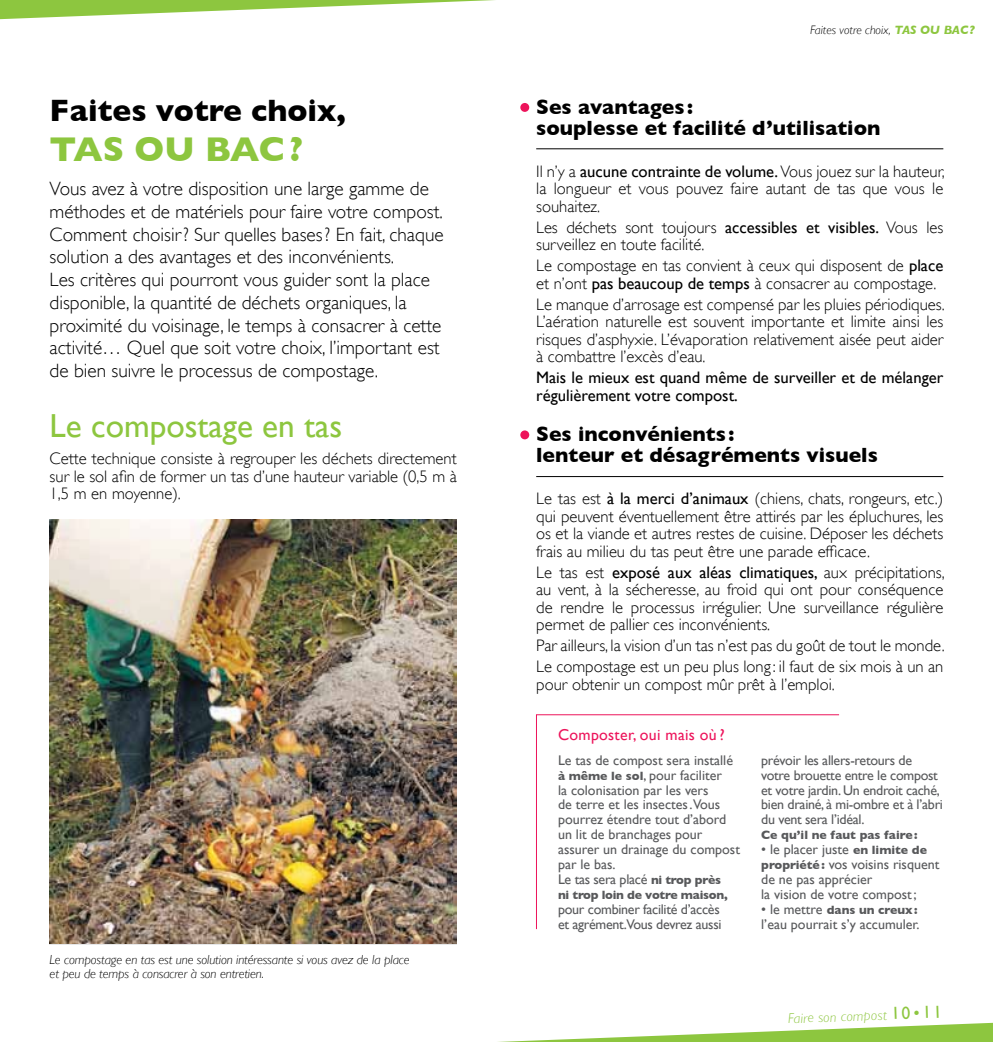
<style>
.page{position:relative;width:993px;height:1042px;background:#fff}
.page>*{position:absolute;margin:0;border:0;box-sizing:border-box;transform-origin:0 0}
.t1{font:700 35px "Gill Sans";color:#8dc63f}
.t2{font:33.25px "Gill Sans";color:#8dc63f}
.t3{font:700 31.5px "Gill Sans";color:#000}
.t4{font:700 21px/21px "Gill Sans";color:#000}
.t5{font:300 19.25px/22.8px "Gill Sans";color:#000}
.t6{font:300 16.62px/17.5px "Gill Sans";color:#000;text-align:justify}
.t7{font:16.62px/17.5px "Gill Sans";color:#000}
.t8{font:15.75px "Gill Sans";letter-spacing:.02em;color:#ed145b}
.t9{font:14px/14.9px "Gill Sans";color:#58595b}
.t10{font:14px/14.9px "Gill Sans";letter-spacing:-.02em;color:#58595b}
.t11{font:italic 300 14px "Gill Sans";color:#8dc63f}
.t12{font:italic 300 13.12px/14.9px "Gill Sans";letter-spacing:-.01em;color:#000}
.t13{font:700 12.25px "Gill Sans";color:#58595b}
.t14{font:italic 300 12.25px "Gill Sans";color:#000}
.t15{font:700 12.25px "Gill Sans";letter-spacing:-.02em;color:#58595b}
.s1{font-weight:700;color:#8dc63f}
.s2{font-weight:400}
.s3{font-weight:700;font-size:12.25px}
.s4{font-weight:400;font-size:14px}
.s5{font-weight:400;font-style:normal;font-size:17.5px}
.s6{font-style:normal;font-size:17.5px}
</style>
<div class="page">
<svg style="left:0;top:0;width:495px;height:20px"></svg>
<svg style="left:498px;top:1023px;width:494px;height:19px"></svg>
<hr style="left:536px;top:148px;width:407px;height:1px;background:#000">
<hr style="left:536px;top:476px;width:407px;height:1px;background:#000">
<div style="left:520px;top:103px;width:9px;height:9px;background:#ed145b;border-radius:50%"></div>
<div style="left:520px;top:430px;width:9px;height:9px;background:#ed145b;border-radius:50%"></div>
<svg style="left:536px;top:714px;width:303px;height:215px"></svg>
<img style="left:50px;top:520px;width:406px;height:423px">
<h3 class="t3" style="left:50px;top:92px;width:298px">Faites votre choix,</h3>
<h1 class="t1" style="left:50px;top:129px;width:192px">tas ou bac</h1>
<h1 class="t1" style="left:289px;top:129px;width:15px">?</h1>
<p class="t5" style="left:50px;top:177px;width:395px">Vous avez à votre disposition une large gamme de méthodes et de matériels pour faire votre compost.<br>Comment choisir? Sur quelles bases? En fait, chaque solution a des avantages et des inconvénients.<br>Les critères qui pourront vous guider sont la place disponible, la quantité de déchets organiques, la proximité du voisinage, le temps à consacrer à cette activité… Quel que soit votre choix, l’important est de bien suivre le processus de compostage.</p>
<h2 class="t2" style="left:50px;top:406px;width:294px">Le compostage en tas</h2>
<p class="t6" style="left:50px;top:450px;width:408px">Cette technique consiste à regrouper les déchets directement sur le sol afin de former un tas d’une hauteur variable (0,5 m à 1,5 m en moyenne).</p>
<p class="t12" style="left:50px;top:952px;width:361px">Le compostage en tas est une solution intéressante si vous avez de la place et peu de temps à consacrer à son entretien.</p>
<p class="t14" style="left:809px;top:23px;width:166px">Faites votre choix, <span class="s1">TAS OU BAC?</span></p>
<p class="t4" style="left:536px;top:96px;width:345px">Ses avantages :<br>souplesse et facilité d’utilisation</p>
<p class="t6" style="left:536px;top:162px;width:410px">Il n’y a <span class="s2">aucune contrainte de volume.</span> Vous jouez sur la hauteur, la longueur et vous pouvez faire autant de tas que vous le souhaitez.</p>
<p class="t6" style="left:536px;top:218px;width:408px">Les déchets sont toujours <span class="s2">accessibles et visibles.</span> Vous les surveillez en toute facilité.</p>
<p class="t6" style="left:536px;top:257px;width:408px">Le compostage en tas convient à ceux qui disposent de <span class="s2">place </span>et n’ont <span class="s2">pas beaucoup de temps</span> à consacrer au compostage.</p>
<p class="t6" style="left:536px;top:295px;width:410px">Le manque d’arrosage est compensé par les pluies périodiques.<br>L’aération naturelle est souvent importante et limite ainsi les risques d’asphyxie. L’évaporation relativement aisée peut aider à combattre l’excès d’eau.</p>
<p class="t7" style="left:536px;top:369px;width:408px">Mais le mieux est quand même de surveiller et de mélanger régulièrement votre compost.</p>
<p class="t4" style="left:536px;top:424px;width:343px">Ses inconvénients :<br>lenteur et désagréments visuels</p>
<p class="t6" style="left:536px;top:490px;width:408px">Le tas est <span class="s2">à la merci d’animaux</span> (chiens, chats, rongeurs, etc.) qui peuvent éventuellement être attirés par les épluchures, les os et la viande et autres restes de cuisine. Déposer les déchets frais au milieu du tas peut être une parade efficace.</p>
<p class="t6" style="left:536px;top:563px;width:410px">Le tas est <span class="s2">exposé aux aléas climatiques,</span> aux précipitations, au vent, à la sécheresse, au froid qui ont pour conséquence de rendre le processus irrégulier. Une surveillance régulière permet de pallier ces inconvénients.</p>
<p class="t6" style="left:536px;top:635px;width:410px;line-height:21px">Par ailleurs, la vision d’un tas n’est pas du goût de tout le monde.<br>Le compostage est un peu plus long : il faut de six mois à un an</p>
<p class="t6" style="left:536px;top:675px;width:300px">pour obtenir un compost mûr prêt à l’emploi.</p>
<p class="t8" style="left:558px;top:725px;width:168px">Composter, oui mais où ?</p>
<p class="t9" style="left:558px;top:752px;width:183px">Le tas de compost sera installé <span class="s3">à même le sol</span>, pour faciliter<br>la colonisation par les vers<br>de terre et les insectes.Vous pourrez étendre tout d’abord un lit de branchages pour assurer un drainage du compost par le bas.<br>Le tas sera placé <span class="s3">ni trop près</span></p>
<p class="t15" style="left:558px;top:887px;width:171px">ni trop loin de votre maison,</p>
<p class="t10" style="left:558px;top:901px;width:165px">pour combiner facilité d’accès et agrément.Vous devrez aussi</p>
<p class="t10" style="left:761px;top:752px;width:183px">prévoir les allers-retours de votre brouette entre le compost et votre jardin. Un endroit caché, bien drainé, à mi-ombre et à l’abri du vent sera l’idéal.</p>
<p class="t13" style="left:761px;top:828px;width:158px">Ce qu’il ne faut pas faire:</p>
<p class="t9" style="left:761px;top:842px;width:180px">• le placer juste <span class="s3">en limite de propriété:</span> vos voisins risquent de ne pas apprécier<br>la vision de votre compost;</p>
<p class="t13" style="left:761px;top:902px;width:158px"><span class="s4">• le mettre</span> dans un creux:</p>
<p class="t9" style="left:761px;top:916px;width:160px">l’eau pourrait s’y accumuler.</p>
<p class="t11" style="left:787px;top:1010px;width:156px;rotate:-2deg">Faire son compost <span class="s5">10</span><span class="s6">•</span><span class="s5">11</span></p>
</div>
